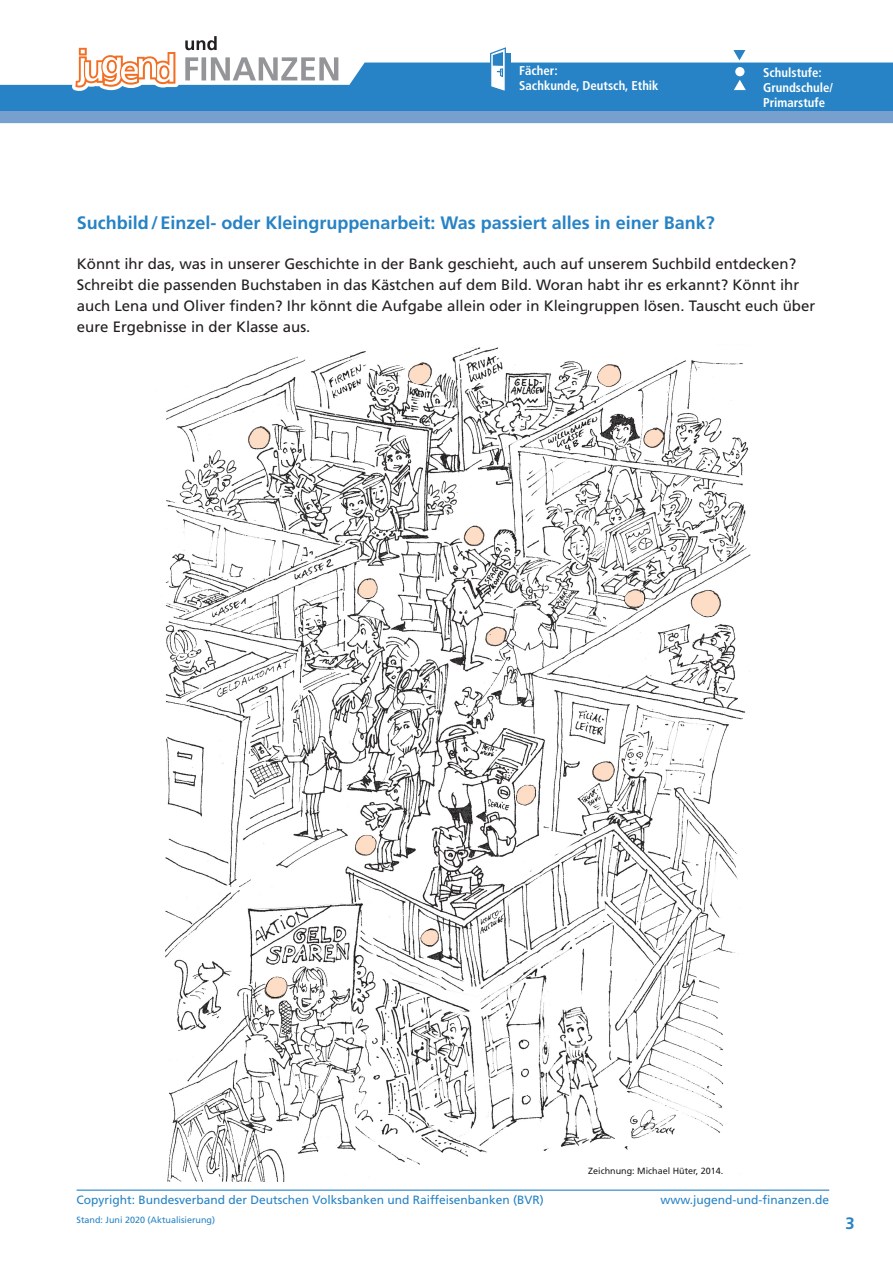
<style>
.page{position:relative;width:893px;height:1263px;background:#fff}
.page>*{position:absolute;margin:0;border:0;box-sizing:border-box;transform-origin:0 0}
.t1{font:700 18px "Frutiger LT Std";color:#2783c5}
.t2{font:700 16.5px "Frutiger LT Std";color:#2783c5}
.t3{font:15px/21px "Frutiger LT Std";color:#231f20}
.t4{font:700 condensed 12.75px/15.3px "Frutiger";color:#fff}
.t5{font:12px "Frutiger LT Std";color:#2783c5}
.t6{font:9px "Frutiger LT Std";color:#2783c5}
.t7{font:9px "Frutiger LT Std";color:#231f20}
</style>
<div class="page">
<svg style="left:0;top:63px;width:893px;height:48px;background:#378cc9"></svg>
<div style="left:491px;top:53px;width:19px;height:35px;background:#2882c4"></div>
<svg style="left:489px;top:47px;width:18px;height:46px"></svg>
<hr style="left:77px;top:1189px;width:752px;height:2px;background:#2783c5">
<div style="left:735px;top:65px;width:9px;height:9px;background:#2882c4;border-radius:50%"></div>
<svg style="left:733px;top:50px;width:12px;height:10px"></svg>
<div style="left:735px;top:67px;width:9px;height:9px;background:#fff;border-radius:50%"></div>
<svg style="left:733px;top:77px;width:13px;height:13px"></svg>
<div style="left:0;top:111px;width:893px;height:12px;background:#77a0cf"></div>
<svg style="left:185px;top:57px;width:153px;height:23px"></svg>
<svg style="left:72px;top:47px;width:107px;height:44px"></svg>
<svg style="left:185px;top:36px;width:32px;height:14px"></svg>
<img style="left:165px;top:347px;width:586px;height:835px">
<img style="left:409px;top:364px;width:21px;height:20px">
<img style="left:248px;top:427px;width:22px;height:21px">
<img style="left:598px;top:365px;width:22px;height:21px">
<img style="left:644px;top:429px;width:20px;height:19px;border-radius:8px">
<img style="left:464px;top:527px;width:19px;height:19px;border-radius:9px">
<img style="left:358px;top:579px;width:19px;height:19px;border-radius:9px">
<img style="left:486px;top:627px;width:20px;height:18px">
<img style="left:625px;top:590px;width:19px;height:18px">
<img style="left:692px;top:591px;width:28px;height:25px;border-radius:12px">
<img style="left:356px;top:835px;width:20px;height:20px;border-radius:9px">
<img style="left:517px;top:785px;width:18px;height:20px">
<img style="left:593px;top:762px;width:21px;height:18px">
<img style="left:421px;top:928px;width:18px;height:17px">
<img style="left:265px;top:977px;width:22px;height:21px;border-radius:10px">
<p class="t4" style="left:519px;top:63px;width:141px">Fächer:<br>Sachkunde, Deutsch, Ethik</p>
<p class="t4" style="left:763px;top:64px;width:71px">Schulstufe:<br>Grundschule/<br>Primarstufe</p>
<p class="t1" style="left:77px;top:212px;width:639px">Suchbild / Einzel- oder Kleingruppenarbeit: Was passiert alles in einer Bank?</p>
<p class="t3" style="left:77px;top:254px;width:740px">Könnt ihr das, was in unserer Geschichte in der Bank geschieht, auch auf unserem Suchbild entdecken?<br>Schreibt die passenden Buchstaben in das Kästchen auf dem Bild. Woran habt ihr es erkannt? Könnt ihr auch Lena und Oliver finden? Ihr könnt die Aufgabe allein oder in Kleingruppen lösen. Tauscht euch über eure Ergebnisse in der Klasse aus.</p>
<p class="t5" style="left:77px;top:1193px;width:469px">Copyright: Bundesverband der Deutschen Volksbanken und Raiffeisenbanken (BVR)</p>
<p class="t6" style="left:77px;top:1215px;width:140px">Stand: Juni 2020 (Aktualisierung)</p>
<p class="t7" style="left:588px;top:1166px;width:137px">Zeichnung: Michael Hüter, 2014.</p>
<p class="t5" style="left:660px;top:1193px;width:170px">www.jugend-und-finanzen.de</p>
<p class="t2" style="left:845px;top:1213px;width:11px">3</p>
</div>
